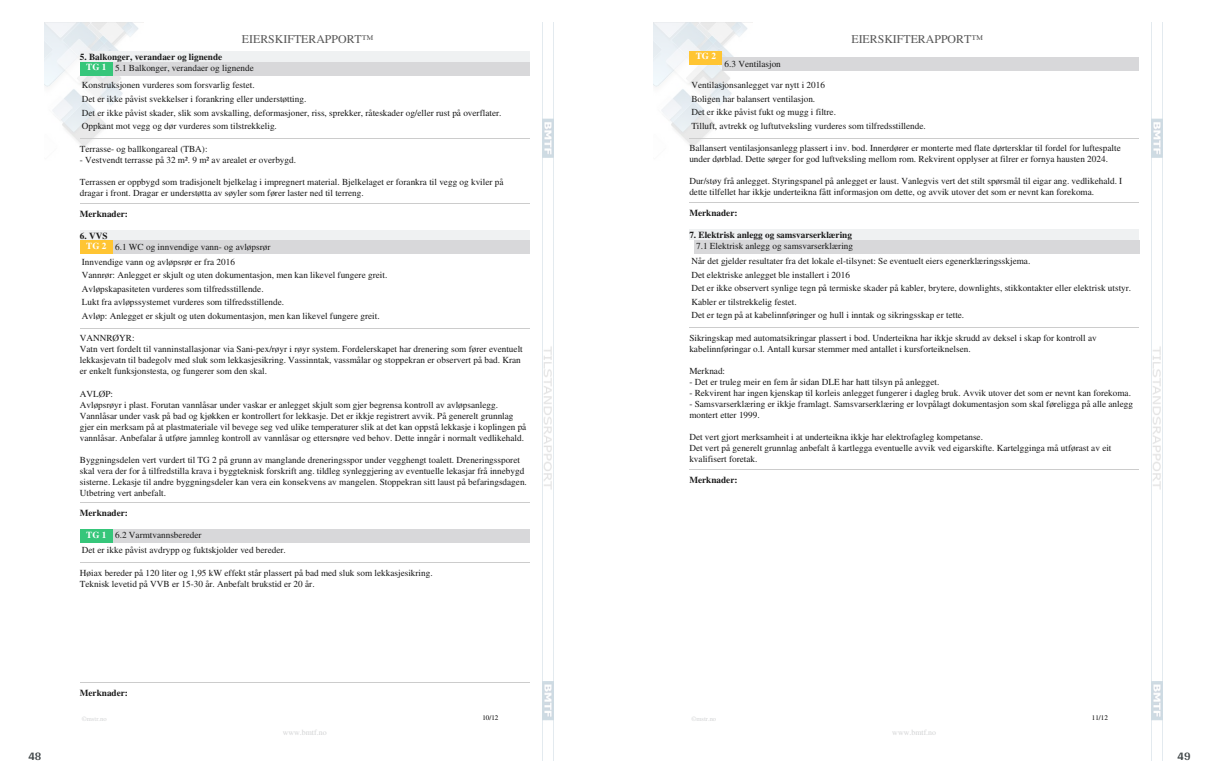
<style>
.page{position:relative;width:1219px;height:782px;background:#fff}
.page>*{position:absolute;margin:0;border:0;box-sizing:border-box;transform-origin:0 0}
.t1{font:700 12px "Arya";color:#414749}
.t2{font:11.9px "Times";color:#575757}
.t3{font:9.2px/11px "Times";color:#191919}
.t4{font:700 9.2px "Times";color:#191919}
.t5{font:700 9.2px "Times";color:#fff}
.t6{font:7.9px "Times";color:#d2d3d4}
.t7{font:7px "Times";color:#000}
.t8{font:6.6px "Times";color:#d2d3d4}
.s1{font-weight:700}
.s2{font-weight:700;color:#fff}
</style>
<div class="page">
<img style="left:44px;top:22px;width:99px;height:126px">
<img style="left:542px;top:22px;width:11px;height:738px">
<div style="left:80px;top:51px;width:450px;height:11px;background:#eff1f2"></div>
<div style="left:80px;top:62px;width:33px;height:13px;background:#36c67a"></div>
<div style="left:113px;top:62px;width:417px;height:13px;background:#d8d8da"></div>
<hr style="left:80px;top:138px;width:450px;height:1px;background:#ccc">
<hr style="left:80px;top:203px;width:450px;height:1px;background:#ccc">
<div style="left:80px;top:230px;width:450px;height:11px;background:#eff1f2"></div>
<div style="left:80px;top:241px;width:33px;height:13px;background:#ffc533"></div>
<div style="left:113px;top:241px;width:417px;height:13px;background:#d8d8da"></div>
<hr style="left:80px;top:328px;width:450px;height:1px;background:#ccc">
<hr style="left:80px;top:502px;width:450px;height:1px;background:#ccc">
<div style="left:80px;top:529px;width:33px;height:13px;background:#36c67a"></div>
<div style="left:113px;top:529px;width:417px;height:13px;background:#d8d8da"></div>
<hr style="left:80px;top:562px;width:450px;height:1px;background:#ccc">
<hr style="left:80px;top:682px;width:450px;height:1px;background:#ccc">
<img style="left:654px;top:22px;width:99px;height:126px">
<img style="left:1152px;top:22px;width:11px;height:738px">
<div style="left:689px;top:51px;width:33px;height:13px;background:#ffc533"></div>
<div style="left:722px;top:58px;width:417px;height:13px;background:#d8d8da"></div>
<hr style="left:689px;top:138px;width:450px;height:1px;background:#ccc">
<hr style="left:689px;top:202px;width:450px;height:1px;background:#ccc">
<div style="left:689px;top:229px;width:450px;height:11px;background:#eff1f2"></div>
<div style="left:694px;top:240px;width:445px;height:13px;background:#d8d8da"></div>
<hr style="left:689px;top:327px;width:450px;height:1px;background:#ccc">
<hr style="left:689px;top:469px;width:450px;height:1px;background:#ccc">
<p class="t2" style="left:242px;top:34px;width:133px">EIERSKIFTERAPPORT™</p>
<p class="t3" style="left:86px;top:52px;width:169px;text-indent:-6px"><span class="s1">5. Balkonger, verandaer og lignende<br></span><span class="s2">TG 1</span> 5.1 Balkonger, verandaer og lignende</p>
<p class="t3" style="left:82px;top:79px;width:421px;line-height:13.6px">Konstruksjonen vurderes som forsvarlig festet.<br>Det er ikke påvist svekkelser i forankring eller understøtting.<br>Det er ikke påvist skader, slik som avskalling, deformasjoner, riss, sprekker, råteskader og/eller rust på overflater.<br>Oppkant mot vegg og dør vurderes som tilstrekkelig.</p>
<p class="t3" style="left:80px;top:144px;width:129px">Terrasse- og ballkongareal (TBA):</p>
<p class="t3" style="left:80px;top:155px;width:218px">- Vestvendt terrasse på 32 m². 9 m² av arealet er overbygd.</p>
<p class="t3" style="left:80px;top:177px;width:425px">Terrassen er oppbygd som tradisjonelt bjelkelag i impregnert material. Bjelkelaget er forankra til vegg og kviler på dragar i front. Dragar er understøtta av søyler som fører laster ned til terreng.</p>
<p class="t4" style="left:80px;top:208px;width:50px">Merknader:</p>
<p class="t3" style="left:86px;top:231px;width:186px;text-indent:-6px"><span class="s1">6. VVS<br></span><span class="s2">TG 2</span> 6.1 WC og innvendige vann- og avløpsrør</p>
<p class="t3" style="left:82px;top:255px;width:307px;line-height:13.6px">Innvendige vann og avløpsrør er fra 2016<br>Vannrør: Anlegget er skjult og uten dokumentasjon, men kan likevel fungere greit.<br>Avløpskapasiteten vurderes som tilfredsstillende.<br>Lukt fra avløpssystemet vurderes som tilfredsstillende.<br>Avløp: Anlegget er skjult og uten dokumentasjon, men kan likevel fungere greit.</p>
<p class="t3" style="left:80px;top:333px;width:444px">VANNRØYR:<br>Vatn vert fordelt til vanninstallasjonar via Sani-pex/røyr i røyr system. Fordelerskapet har drenering som fører eventuelt lekkasjevatn til badegolv med sluk som lekkasjesikring. Vassinntak, vassmålar og stoppekran er observert på bad. Kran er enkelt funksjonstesta, og fungerer som den skal.</p>
<p class="t3" style="left:80px;top:388px;width:448px">AVLØP:<br>Avløpsrøyr i plast. Forutan vannlåsar under vaskar er anlegget skjult som gjer begrensa kontroll av avløpsanlegg.<br>Vannlåsar under vask på bad og kjøkken er kontrollert for lekkasje. Det er ikkje registrert avvik. På generelt grunnlag gjer ein merksam på at plastmateriale vil bevege seg ved ulike temperaturer slik at det kan oppstå lekkasje i koplingen på vannlåsar. Anbefalar å utføre jamnleg kontroll av vannlåsar og ettersnøre ved behov. Dette inngår i normalt vedlikehald.</p>
<p class="t3" style="left:80px;top:454px;width:449px">Byggningsdelen vert vurdert til TG 2 på grunn av manglande dreneringsspor under vegghengt toalett. Dreneringssporet skal vera der for å tilfredstilla krava i byggteknisk forskrift ang. tildleg synleggjering av eventuelle lekasjar frå innebygd sisterne. Lekasje til andre byggningsdeler kan vera ein konsekvens av mangelen. Stoppekran sitt laust på befaringsdagen.<br>Utbetring vert anbefalt.</p>
<p class="t4" style="left:80px;top:507px;width:50px">Merknader:</p>
<p class="t3" style="left:82px;top:528px;width:206px;line-height:14.9px;text-indent:4px"><span class="s2">TG 1</span> 6.2 Varmtvannsbereder<br>Det er ikke påvist avdrypp og fuktskjolder ved bereder.</p>
<p class="t3" style="left:80px;top:567px;width:354px">Høiax bereder på 120 liter og 1,95 kW effekt står plassert på bad med sluk som lekkasjesikring.<br>Teknisk levetid på VVB er 15-30 år. Anbefalt brukstid er 20 år.</p>
<h1 class="t1" style="left:28px;top:749px;width:15px">48</h1>
<p class="t4" style="left:80px;top:687px;width:50px">Merknader:</p>
<p class="t8" style="left:82px;top:715px;width:26px">©mstr.no</p>
<p class="t6" style="left:283px;top:729px;width:45px">www.bmtf.no</p>
<p class="t7" style="left:482px;top:714px;width:17px">10/12</p>
<p class="t2" style="left:851px;top:34px;width:133px">EIERSKIFTERAPPORT™</p>
<p class="t5" style="left:696px;top:51px;width:22px">TG 2</p>
<p class="t3" style="left:725px;top:59px;width:58px">6.3 Ventilasjon</p>
<p class="t3" style="left:691px;top:79px;width:236px;line-height:13.6px">Ventilasjonsanlegget var nytt i 2016<br>Boligen har balansert ventilasjon.<br>Det er ikke påvist fukt og mugg i filtre.<br>Tilluft, avtrekk og luftutveksling vurderes som tilfredsstillende.</p>
<p class="t3" style="left:689px;top:143px;width:433px">Ballansert ventilasjonsanlegg plassert i inv. bod. Innerdører er monterte med flate dørtersklar til fordel for luftespalte under dørblad. Dette sørger for god luftveksling mellom rom. Rekvirent opplyser at filrer er fornya hausten 2024.</p>
<p class="t3" style="left:689px;top:176px;width:434px">Dur/støy frå anlegget. Styringspanel på anlegget er laust. Vanlegvis vert det stilt spørsmål til eigar ang. vedlikehald. I dette tilfellet har ikkje underteikna fått informasjon om dette, og avvik utover det som er nevnt kan forekoma.</p>
<p class="t4" style="left:689px;top:207px;width:50px">Merknader:</p>
<p class="t4" style="left:689px;top:229px;width:164px">7. Elektrisk anlegg og samsvarserklæring</p>
<p class="t3" style="left:691px;top:239px;width:340px;line-height:14.9px;text-indent:5px">7.1 Elektrisk anlegg og samsvarserklæring<br>Når det gjelder resultater fra det lokale el-tilsynet: Se eventuelt eiers egenerklæringsskjema.</p>
<p class="t3" style="left:691px;top:268px;width:441px;line-height:13.6px">Det elektriske anlegget ble installert i 2016<br>Det er ikke observert synlige tegn på termiske skader på kabler, brytere, downlights, stikkontakter eller elektrisk utstyr.<br>Kabler er tilstrekkelig festet.<br>Det er tegn på at kabelinnføringer og hull i inntak og sikringsskap er tette.</p>
<p class="t3" style="left:689px;top:333px;width:409px">Sikringskap med automatsikringar plassert i bod. Underteikna har ikkje skrudd av deksel i skap for kontroll av kabelinnføringar o.l. Antall kursar stemmer med antallet i kursforteiknelsen.</p>
<p class="t3" style="left:689px;top:366px;width:37px">Merknad:</p>
<p class="t3" style="left:689px;top:377px;width:252px">- Det er truleg meir en fem år sidan DLE har hatt tilsyn på anlegget.</p>
<p class="t3" style="left:689px;top:388px;width:443px">- Rekvirent har ingen kjenskap til korleis anlegget fungerer i dagleg bruk. Avvik utover det som er nevnt kan forekoma.</p>
<p class="t3" style="left:689px;top:399px;width:445px">- Samsvarserklæring er ikkje framlagt. Samsvarserklæring er lovpålagt dokumentasjon som skal føreligga på alle anlegg montert etter 1999.</p>
<p class="t3" style="left:689px;top:432px;width:424px">Det vert gjort merksamheit i at underteikna ikkje har elektrofagleg kompetanse.<br>Det vert på generelt grunnlag anbefalt å kartlegga eventuelle avvik ved eigarskifte. Kartelgginga må utførast av eit kvalifisert foretak.</p>
<p class="t4" style="left:689px;top:474px;width:50px">Merknader:</p>
<p class="t8" style="left:691px;top:715px;width:26px">©mstr.no</p>
<p class="t6" style="left:892px;top:729px;width:45px">www.bmtf.no</p>
<p class="t7" style="left:1092px;top:714px;width:17px">11/12</p>
<h1 class="t1" style="left:1177px;top:749px;width:15px">49</h1>
</div>
